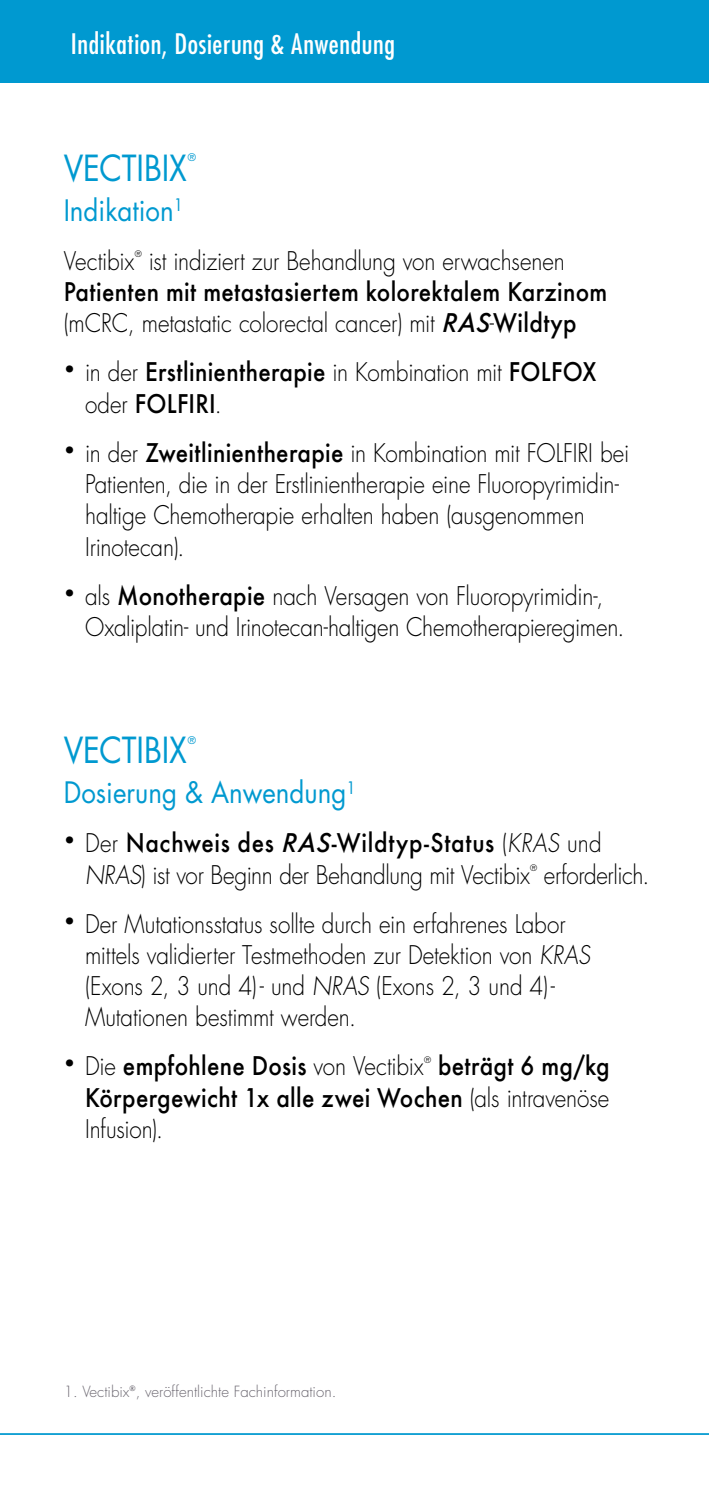
<style>
.page{position:relative;width:709px;height:1489px;background:#fff}
.page>*{position:absolute;margin:0;border:0;box-sizing:border-box;transform-origin:0 0}
.t1{font:35px "Futura";letter-spacing:-.01em;color:#0099d0;scale:.9 1}
.t2{font:28.75px "Futura";color:#0099d0;scale:.9 1}
.t3{font:condensed 27.5px "Futura";letter-spacing:.02em;color:#fff}
.t4{font:300 25px/31.2px "Futura";letter-spacing:-.01em;color:#000;scale:.9 1}
.t5{font:500 25px/31.2px "Futura";letter-spacing:.015em;color:#000;scale:.9 1}
.t6{font:300 15px "Futura";color:#6b6770}
.t7{font:10.25px "Futura";color:#0099d0}
.t8{font:300 8.75px "Futura";color:#000}
.s1{font-weight:300}
.s2{font-style:italic}
.s3{font-weight:500}
.s4{font-weight:500;font-style:italic}
</style>
<div class="page">
<svg style="left:0;top:1433px;width:709px;height:2px"></svg>
<div style="left:0;top:0;width:709px;height:83px;background:#0099d0"></div>
<p class="t3" style="left:71px;top:27px;width:325px">Indikation, Dosierung &amp; Anwendung</p>
<h1 class="t1" style="left:64px;top:144px;width:138px">VECTIBIX</h1>
<p class="t7" style="left:188px;top:150px;width:10px">®</p>
<p class="t2" style="left:64px;top:190px;width:134px">Indikation<sup>1</sup></p>
<p class="t4" style="left:64px;top:245px;width:80px">Vectibix</p>
<p class="t8" style="left:135px;top:248px;width:8px">®</p>
<p class="t4" style="left:149px;top:245px;width:464px">ist indiziert zur Behandlung von erwachsenen</p>
<p class="t5" style="left:64px;top:276px;width:605px">Patienten mit metastasiertem kolorektalem Karzinom <span class="s1">(mCRC, metastatic colorectal cancer) mit</span> <span class="s2">RAS</span><span class="s1">-</span>Wildtyp</p>
<p class="t5" style="left:85px;top:356px;width:569px;text-indent:-21px"><sup>•</sup> <span class="s1">in der</span> Erstlinientherapie <span class="s1">in Kombination mit</span> FOLFOX <span class="s1">oder</span> FOLFIRI<span class="s1">.</span></p>
<p class="t4" style="left:85px;top:437px;width:606px;text-indent:-21px"><sup>•</sup> in der <span class="s3">Zweitlinientherapie</span> in Kombination mit FOLFIRI bei Patienten, die in der Erstlinientherapie eine Fluoropyrimidin&shy;haltige Chemotherapie erhalten haben (ausgenommen Irinotecan).</p>
<p class="t4" style="left:85px;top:580px;width:601px;text-indent:-21px"><sup>•</sup> als <span class="s3">Monotherapie</span> nach Versagen von Fluoropyrimidin-,<br>Oxaliplatin- und Irinotecan-haltigen Chemotherapieregimen.</p>
<h1 class="t1" style="left:64px;top:726px;width:138px">VECTIBIX</h1>
<p class="t7" style="left:188px;top:733px;width:10px">®</p>
<p class="t2" style="left:64px;top:773px;width:326px">Dosierung &amp; Anwendung<sup>1</sup></p>
<p class="t4" style="left:85px;top:828px;width:575px;text-indent:-21px"><sup>•</sup> Der <span class="s3">Nachweis des</span> <span class="s4">RAS</span><span class="s3">-Wildtyp-Status</span> (KRAS und<br>NRAS) ist vor Beginn der Behandlung mit Vectibix</p>
<p class="t8" style="left:530px;top:862px;width:8px">®</p>
<p class="t4" style="left:544px;top:859px;width:119px">erforderlich.</p>
<p class="t4" style="left:85px;top:908px;width:567px;text-indent:-21px"><sup>•</sup> Der Mutationsstatus sollte durch ein erfahrenes Labor mittels validierter Testmethoden zur Detektion von KRAS (Exons 2, 3 und 4) - und NRAS (Exons 2, 3 und 4) - Mutationen bestimmt werden.</p>
<p class="t5" style="left:64px;top:1050px;width:401px"><sup>•</sup> <span class="s1">Die</span> empfohlene Dosis <span class="s1">von Vectibix</span></p>
<p class="t8" style="left:424px;top:1054px;width:8px">®</p>
<p class="t5" style="left:85px;top:1050px;width:584px;text-align:justify;text-indent:353px">beträgt 6 mg/kg Körpergewicht 1x alle zwei Wochen <span class="s1">(als intravenöse Infusion).</span></p>
<p class="t6" style="left:64px;top:1381px;width:274px">1. Vectibix<sup>®</sup>, veröffentlichte Fachinformation.</p>
</div>
